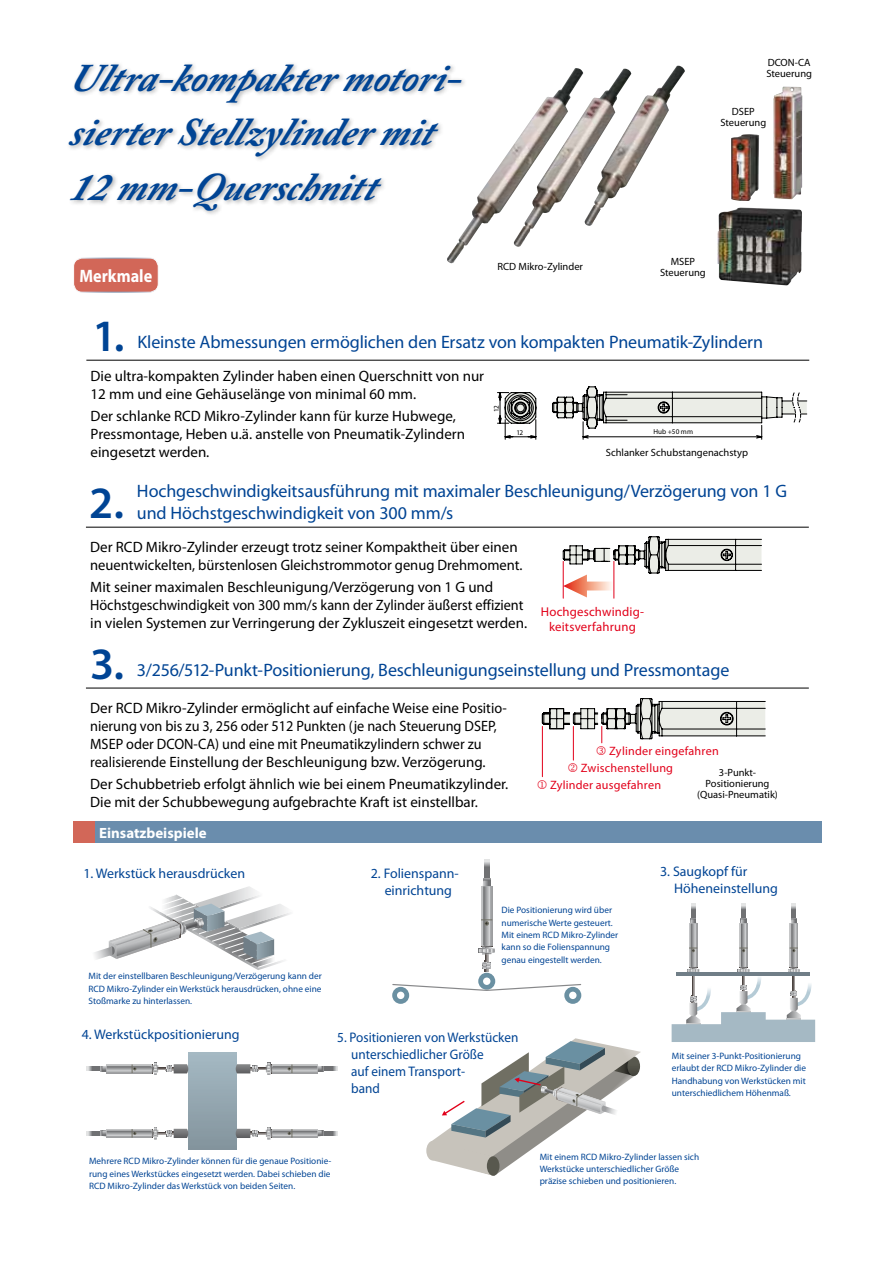
<style>
.page{position:relative;width:893px;height:1263px;background:#fff}
.page>*{position:absolute;margin:0;border:0;box-sizing:border-box;transform-origin:0 0}
.t1{font:600 45px "Myriad Pro";color:#004494}
.t2{font:italic 700 39px/54.6px "Adobe Caslon Pro";color:#004494}
.t3{font:18px/22.5px "Myriad Pro";letter-spacing:-.01em;color:#004494}
.t4{font:700 18px "Myriad Pro";color:#fff;scale:.9 1}
.t5{font:15px/18px "Myriad Pro";color:#000}
.t6{font:700 14.85px "Myriad Pro";color:#fff}
.t7{font:13.95px/17px "Myriad Pro";color:#004494;text-align:center}
.t8{font:13.95px/17px "Myriad Pro";color:#004494;scale:.95 1}
.t9{font:12.75px/15.3px "Myriad Pro";letter-spacing:.015em;color:#e2001a;text-align:center}
.t10{font:12.15px "Myriad Pro";letter-spacing:.02em;color:#e2001a}
.t11{font:10.5px/11.2px "Myriad Pro";color:#000;text-align:center}
.t12{font:9.3px/12.3px "Myriad Pro";color:#004494}
.t13{font:7.2px "Myriad Pro";color:#000}
</style>
<div class="page">
<div style="left:66px;top:61px;width:401px;height:155px;background:#000;opacity:.3"></div>
<hr style="left:563px;top:561px;width:1px;height:37px;background:#e2001a">
<hr style="left:614px;top:561px;width:1px;height:37px;background:#e2001a">
<svg style="left:562px;top:536px;width:200px;height:61px"></svg>
<hr style="left:542px;top:726px;width:1px;height:51px;background:#e2001a">
<hr style="left:573px;top:726px;width:1px;height:34px;background:#e2001a">
<svg style="left:542px;top:698px;width:224px;height:45px"></svg>
<div style="left:74px;top:258px;width:84px;height:34px;background:#d26758;border-radius:9px"></div>
<div style="left:73px;top:258px;width:85px;height:34px;border:1px solid #fff;border-radius:9px"></div>
<div style="left:73px;top:821px;width:21px;height:21px;background:#d26758"></div>
<div style="left:95px;top:821px;width:727px;height:21px;background:#6a8dad"></div>
<hr style="left:86px;top:360px;width:723px;height:1px;background:#000">
<hr style="left:86px;top:527px;width:723px;height:1px;background:#000">
<hr style="left:86px;top:688px;width:723px;height:1px;background:#000">
<svg style="left:497px;top:392px;width:40px;height:48px"></svg>
<svg style="left:552px;top:387px;width:255px;height:53px"></svg>
<svg style="left:94px;top:886px;width:197px;height:84px"></svg>
<svg style="left:484px;top:859px;width:5px;height:20px"></svg>
<svg style="left:485px;top:955px;width:3px;height:6px"></svg>
<svg style="left:479px;top:879px;width:16px;height:76px"></svg>
<svg style="left:392px;top:961px;width:190px;height:43px"></svg>
<svg style="left:691px;top:904px;width:4px;height:14px"></svg>
<svg style="left:742px;top:904px;width:3px;height:14px"></svg>
<svg style="left:792px;top:904px;width:4px;height:14px"></svg>
<svg style="left:672px;top:918px;width:143px;height:124px"></svg>
<div style="left:188px;top:1052px;width:48px;height:98px;background:linear-gradient(to bottom,#a5bac4,#83949d)"></div>
<svg style="left:323px;top:1067px;width:15px;height:4px"></svg>
<svg style="left:236px;top:1063px;width:87px;height:12px"></svg>
<svg style="left:323px;top:1131px;width:15px;height:4px"></svg>
<svg style="left:236px;top:1127px;width:87px;height:12px"></svg>
<svg style="left:86px;top:1067px;width:15px;height:4px"></svg>
<svg style="left:101px;top:1063px;width:87px;height:12px"></svg>
<svg style="left:86px;top:1131px;width:15px;height:4px"></svg>
<svg style="left:101px;top:1127px;width:87px;height:12px"></svg>
<svg style="left:426px;top:1038px;width:215px;height:138px"></svg>
<img style="left:731px;top:134px;width:28px;height:67px">
<img style="left:447px;top:66px;width:238px;height:198px">
<img style="left:773px;top:87px;width:29px;height:112px">
<img style="left:717px;top:208px;width:85px;height:77px">
<h2 class="t2" style="left:69px;top:50px;width:409px">Ultra-kompaktermotori&shy;sierterStellzy lindermit<br>12mm-Querschnitt</h2>
<p class="t4" style="left:79px;top:264px;width:82px">Merkmale</p>
<p class="t11" style="left:497px;top:261px;width:87px">RCD Mikro-Zylinder</p>
<p class="t11" style="left:766px;top:57px;width:47px;text-align:left">DCON-CA<br>Steuerung</p>
<p class="t11" style="left:720px;top:105px;width:47px">DSEP<br>Steuerung</p>
<p class="t11" style="left:660px;top:255px;width:47px">MSEP<br>Steuerung</p>
<h1 class="t1" style="left:92px;top:307px;width:34px">1.</h1>
<p class="t3" style="left:137px;top:331px;width:627px">Kleinste Abmessungen ermöglichen den Ersatz von kompakten Pneumatik-Zylindern</p>
<p class="t5" style="left:91px;top:367px;width:395px">Die ultra-kompakten Zylinder haben einen Querschnitt von nur<br>12 mm und eine Gehäuselänge von minimal 60 mm.</p>
<p class="t5" style="left:91px;top:407px;width:376px">Der schlanke RCD Mikro-Zylinder kann für kurze Hubwege,<br>Pressmontage, Heben u.ä. anstelle von Pneumatik-Zylindern eingesetzt werden.</p>
<p class="t13" style="left:492px;top:412px;width:8px;rotate:-90deg">12</p>
<p class="t13" style="left:516px;top:428px;width:8px">12</p>
<p class="t13" style="left:653px;top:428px;width:41px">Hub +50 mm</p>
<p class="t11" style="left:606px;top:446px;width:144px">Schlanker Schubstangenachstyp</p>
<h1 class="t1" style="left:89px;top:474px;width:37px">2.</h1>
<p class="t3" style="left:137px;top:479px;width:652px">Hochgeschwindigkeitsausführung mit maximaler Beschleunigung/Verzögerung von 1 G und Höchstgeschwindigkeit von 300 mm/s</p>
<p class="t5" style="left:90px;top:538px;width:434px">Der RCD Mikro-Zylinder erzeugt trotz seiner Kompaktheit über einen neuentwickelten, bürstenlosen Gleichstrommotor genug Drehmoment.</p>
<p class="t5" style="left:90px;top:578px;width:438px">Mit seiner maximalen Beschleunigung/Verzögerung von 1 G und<br>Höchstgeschwindigkeit von 300 mm/s kann der Zylinder äußerst effizient in vielen Systemen zur Verringerung der Zykluszeit eingesetzt werden.</p>
<p class="t9" style="left:541px;top:604px;width:105px">Hochgeschwindig&shy;keitsverfahrung</p>
<h1 class="t1" style="left:90px;top:635px;width:35px">3.</h1>
<p class="t3" style="left:137px;top:658px;width:594px">3/256/512-Punkt-Positionierung, Beschleunigungseinstellung und Pressmontage</p>
<p class="t5" style="left:90px;top:699px;width:418px">Der RCD Mikro-Zylinder ermöglicht auf einfache Weise eine Positio&shy;nierung von bis zu 3, 256 oder 512 Punkten (je nach Steuerung DSEP, MSEP oder DCON-CA) und eine mit Pneumatikzylindern schwer zu realisierende Einstellung der Beschleunigung bzw. Verzögerung.</p>
<p class="t5" style="left:90px;top:775px;width:420px">Der Schubbetrieb erfolgt ähnlich wie bei einem Pneumatikzylinder.<br>Die mit der Schubbewegung aufgebrachte Kraft ist einstellbar.</p>
<p class="t6" style="left:99px;top:823px;width:109px">Einsatzbeispiele</p>
<p class="t7" style="left:83px;top:865px;width:163px">1. Werkstück herausdrücken</p>
<p class="t7" style="left:371px;top:865px;width:89px">2. Folienspann&shy;einrichtung</p>
<p class="t10" style="left:596px;top:743px;width:124px">✓ Zylinder eingefahren</p>
<p class="t10" style="left:581px;top:760px;width:94px">Zwischenstellung</p>
<p class="t10" style="left:550px;top:778px;width:113px">Zylinder ausgefahren</p>
<p class="t11" style="left:697px;top:766px;width:82px">3-Punkt-<br>Positionierung (Quasi-Pneumatik)</p>
<p class="t7" style="left:674px;top:862px;width:105px;text-align:left;text-indent:-14px">3. Saugkopf für<br>Höheneinstellung</p>
<p class="t12" style="left:88px;top:970px;width:235px;text-align:justify">Mit der einstellbaren Beschleunigung/Verzögerung kann der RCD Mikro-Zylinder ein Werkstück herausdrücken, ohne eine Stoßmarke zu hinterlassen.</p>
<p class="t12" style="left:502px;top:904px;width:118px">Die Positionierung wird über numerische Werte gesteuert.<br>Mit einem RCD Mikro-Zylinder kann so die Folienspannung genau eingestellt werden.</p>
<p class="t7" style="left:82px;top:1026px;width:159px">4. Werkstückpositionierung</p>
<p class="t8" style="left:351px;top:1029px;width:178px;text-indent:-14px">5. Positionieren von Werkstücken unterschiedlicher Größe<br>auf einem Transport-<br>band</p>
<p class="t12" style="left:672px;top:1049px;width:136px">Mit seiner 3-Punkt-Positionierung erlaubt der RCD Mikro-Zylinder die Handhabung von Werkstücken mit unterschiedlichem Höhenmaß.</p>
<p class="t12" style="left:89px;top:1155px;width:244px;text-align:justify">Mehrere RCD Mikro-Zylinder können für die genaue Positionie&shy;rung eines Werkstückes eingesetzt werden. Dabei schieben die RCD Mikro-Zylinder das Werkstück von beiden Seiten.</p>
<p class="t12" style="left:540px;top:1150px;width:161px">Mit einem RCD Mikro-Zylinder lassen sich<br>Werkstücke unterschiedlicher Größe präzise schieben und positionieren.</p>
</div>
